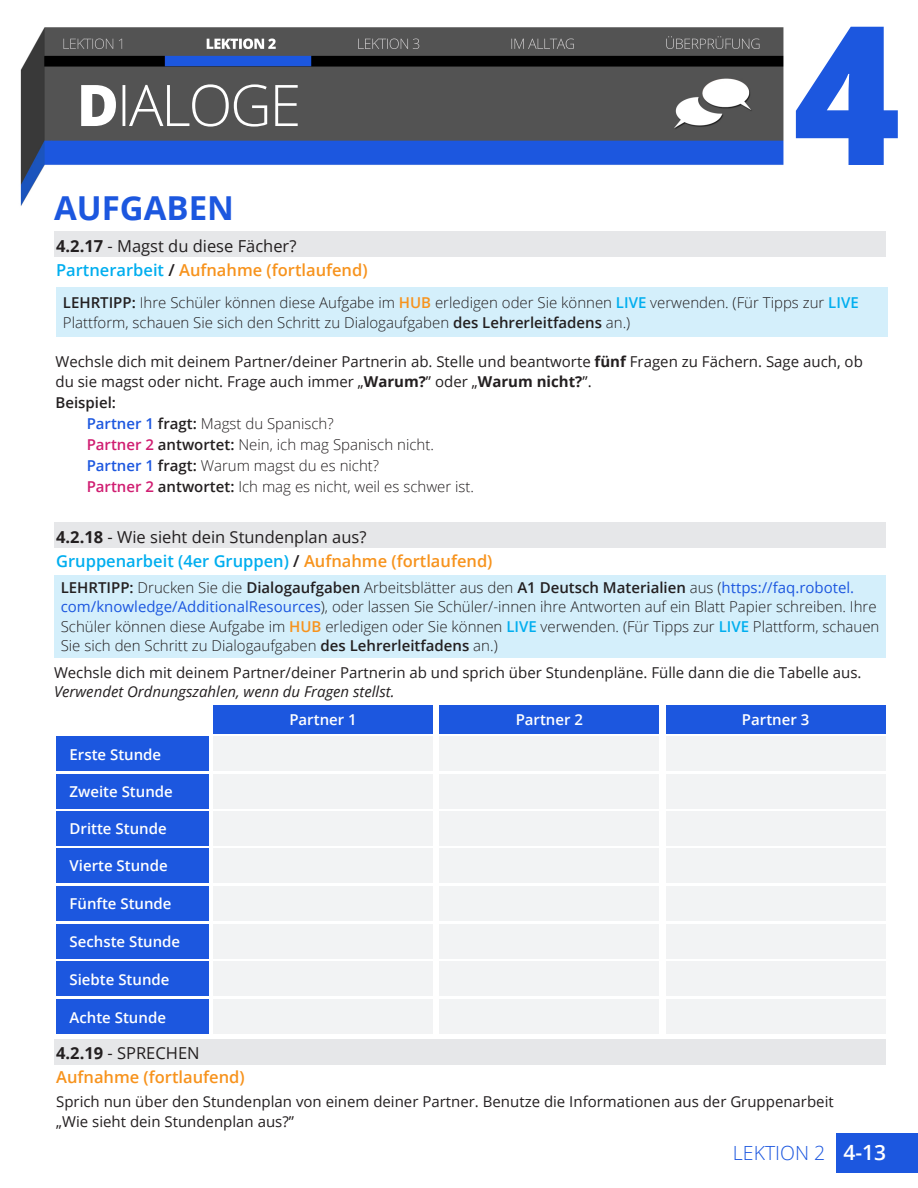
<style>
.page{position:relative;width:918px;height:1188px;background:#fff}
.page>*{position:absolute;margin:0;border:0;box-sizing:border-box;transform-origin:0 0}
.t1{font:700 33px "Open Sans";color:#1c57df}
.t2{font:600 21px "Open Sans";color:#fff}
.t3{font:300 19.5px "Open Sans";color:#1c57df}
.t4{font:16.5px "Open Sans";color:#231f20}
.t5{font:600 16.5px "Open Sans";color:#f7931d}
.t6{font:600 16.5px "Open Sans";color:#00aeef}
.t7{font:300 15px/19.5px "Open Sans";color:#231f20}
.t8{font:15px/19.5px "Open Sans";color:#231f20}
.t9{font:600 15px "Open Sans";color:#fff}
.t10{font:600 15px "Open Sans";color:#231f20}
.s1{font-weight:700}
.s2{color:#00aeef}
.s3{color:#231f20}
.s4{font-weight:600}
.s5{font-weight:600;color:#f7931d}
.s6{font-weight:600;color:#00aeef}
.s7{font-weight:600;color:#1c57df}
.s8{font-weight:600;color:#d01d71}
.s9{color:#f7931d}
.s10{font-weight:400;color:#1c57df}
.s11{font-style:italic}
</style>
<div class="page">
<img style="left:20px;top:26px;width:898px;height:1147px">
<div style="left:836px;top:1133px;width:82px;height:39px;background:#1c57df"></div>
<div style="left:54px;top:232px;width:832px;height:25px;background:#e6e7e9"></div>
<div style="left:54px;top:523px;width:832px;height:25px;background:#e6e7e9"></div>
<div style="left:54px;top:1040px;width:832px;height:25px;background:#e6e7e9"></div>
<div style="left:213px;top:706px;width:220px;height:28px;background:#1c57df"></div>
<div style="left:439px;top:706px;width:220px;height:28px;background:#1c57df"></div>
<div style="left:666px;top:706px;width:220px;height:28px;background:#1c57df"></div>
<div style="left:56px;top:737px;width:152px;height:34px;background:#1c57df"></div>
<div style="left:213px;top:737px;width:220px;height:34px;background:#f2f3f4"></div>
<div style="left:439px;top:737px;width:220px;height:34px;background:#f2f3f4"></div>
<div style="left:666px;top:737px;width:220px;height:34px;background:#f2f3f4"></div>
<div style="left:56px;top:774px;width:152px;height:34px;background:#1c57df"></div>
<div style="left:213px;top:774px;width:220px;height:34px;background:#f2f3f4"></div>
<div style="left:439px;top:774px;width:220px;height:34px;background:#f2f3f4"></div>
<div style="left:666px;top:774px;width:220px;height:34px;background:#f2f3f4"></div>
<div style="left:56px;top:811px;width:152px;height:35px;background:#1c57df"></div>
<div style="left:213px;top:811px;width:220px;height:35px;background:#f2f3f4"></div>
<div style="left:439px;top:811px;width:220px;height:35px;background:#f2f3f4"></div>
<div style="left:666px;top:811px;width:220px;height:35px;background:#f2f3f4"></div>
<div style="left:56px;top:849px;width:152px;height:34px;background:#1c57df"></div>
<div style="left:213px;top:848px;width:220px;height:35px;background:#f2f3f4"></div>
<div style="left:439px;top:848px;width:220px;height:35px;background:#f2f3f4"></div>
<div style="left:666px;top:848px;width:220px;height:35px;background:#f2f3f4"></div>
<div style="left:56px;top:887px;width:152px;height:34px;background:#1c57df"></div>
<div style="left:213px;top:886px;width:220px;height:35px;background:#f2f3f4"></div>
<div style="left:439px;top:886px;width:220px;height:35px;background:#f2f3f4"></div>
<div style="left:666px;top:886px;width:220px;height:35px;background:#f2f3f4"></div>
<div style="left:56px;top:925px;width:152px;height:34px;background:#1c57df"></div>
<div style="left:213px;top:924px;width:220px;height:35px;background:#f2f3f4"></div>
<div style="left:439px;top:924px;width:220px;height:35px;background:#f2f3f4"></div>
<div style="left:666px;top:924px;width:220px;height:35px;background:#f2f3f4"></div>
<div style="left:56px;top:962px;width:152px;height:34px;background:#1c57df"></div>
<div style="left:213px;top:962px;width:220px;height:34px;background:#f2f3f4"></div>
<div style="left:439px;top:962px;width:220px;height:34px;background:#f2f3f4"></div>
<div style="left:666px;top:962px;width:220px;height:34px;background:#f2f3f4"></div>
<div style="left:56px;top:1000px;width:152px;height:34px;background:#1c57df"></div>
<div style="left:213px;top:1000px;width:220px;height:34px;background:#f2f3f4"></div>
<div style="left:439px;top:1000px;width:220px;height:34px;background:#f2f3f4"></div>
<div style="left:666px;top:1000px;width:220px;height:34px;background:#f2f3f4"></div>
<div style="left:56px;top:288px;width:832px;height:49px;background:#d4effb"></div>
<div style="left:54px;top:575px;width:832px;height:82px;background:#d4effb"></div>
<p class="t1" style="left:54px;top:184px;width:181px">AUFGABEN</p>
<p class="t4" style="left:56px;top:234px;width:242px"><span class="s1">4.2.17</span> - Magst du diese Fächer?</p>
<p class="t5" style="left:56px;top:258px;width:313px"><span class="s2">Partnerarbeit</span> <span class="s3">/</span> Aufnahme (fortlaufend)</p>
<p class="t7" style="left:63px;top:293px;width:797px"><span class="s4">LEHRTIPP:</span> Ihre Schüler können diese Aufgabe im <span class="s5">HUB</span> erledigen oder Sie können <span class="s6">LIVE</span> verwenden. (Für Tipps zur <span class="s6">LIVE<br></span>Plattform, schauen Sie sich den Schritt zu Dialogaufgaben <span class="s4">des Lehrerleitfadens</span> an.)</p>
<p class="t8" style="left:56px;top:352px;width:809px">Wechsle dich mit deinem Partner/deiner Partnerin ab. Stelle und beantworte <span class="s1">fünf</span> Fragen zu Fächern. Sage auch, ob du sie magst oder nicht. Frage auch immer „<span class="s1">Warum?</span>” oder „<span class="s1">Warum nicht?</span>”.</p>
<p class="t10" style="left:56px;top:392px;width:62px">Beispiel:</p>
<p class="t7" style="left:87px;top:413px;width:249px"><span class="s7">Partner 1</span> <span class="s4">fragt:</span> Magst du Spanisch?</p>
<p class="t7" style="left:87px;top:434px;width:349px"><span class="s8">Partner 2</span> <span class="s4">antwortet:</span> Nein, ich mag Spanisch nicht.</p>
<p class="t7" style="left:87px;top:455px;width:294px"><span class="s7">Partner 1</span> <span class="s4">fragt:</span> Warum magst du es nicht?</p>
<p class="t7" style="left:87px;top:476px;width:389px"><span class="s8">Partner 2</span> <span class="s4">antwortet:</span> Ich mag es nicht, weil es schwer ist.</p>
<p class="t4" style="left:56px;top:525px;width:312px"><span class="s1">4.2.18</span> - Wie sieht dein Stundenplan aus?</p>
<p class="t6" style="left:56px;top:549px;width:438px">Gruppenarbeit (4er Gruppen) <span class="s3">/</span> <span class="s9">Aufnahme (fortlaufend)</span></p>
<p class="t7" style="left:61px;top:577px;width:820px"><span class="s4">LEHRTIPP:</span> Drucken Sie die <span class="s4">Dialogaufgaben</span> Arbeitsblätter aus den <span class="s4">A1 Deutsch Materialien</span> aus (<span class="s10">https://faq.robotel. com/knowledge/AdditionalResources</span>), oder lassen Sie Schüler/-innen ihre Antworten auf ein Blatt Papier schreiben. Ihre Schüler können diese Aufgabe im <span class="s5">HUB</span> erledigen oder Sie können <span class="s6">LIVE</span> verwenden. (Für Tipps zur <span class="s6">LIVE</span> Plattform, schauen Sie sich den Schritt zu Dialogaufgaben <span class="s4">des Lehrerleitfadens</span> an.)</p>
<p class="t8" style="left:54px;top:662px;width:809px">Wechsle dich mit deinem Partner/deiner Partnerin ab und sprich über Stundenpläne. Fülle dann die die Tabelle aus.<br><span class="s11">Verwendet Ordnungszahlen, wenn du Fragen stellst.</span></p>
<p class="t9" style="left:70px;top:744px;width:93px">Erste Stunde</p>
<p class="t9" style="left:70px;top:781px;width:105px">Zweite Stunde</p>
<p class="t9" style="left:70px;top:818px;width:95px">Movi Rating</p>
<p class="t9" style="left:70px;top:818px;width:99px">Dritte Stunde</p>
<p class="t9" style="left:70px;top:856px;width:100px">Vierte Stunde</p>
<p class="t9" style="left:70px;top:894px;width:104px">Fünfte Stunde</p>
<p class="t9" style="left:70px;top:932px;width:95px">Movie Ra ing</p>
<p class="t9" style="left:70px;top:932px;width:112px">Sechste Stunde</p>
<p class="t9" style="left:70px;top:969px;width:102px">Siebte Stunde</p>
<p class="t9" style="left:70px;top:1007px;width:98px">Achte Stunde</p>
<p class="t9" style="left:289px;top:710px;width:69px">Partner 1</p>
<p class="t9" style="left:516px;top:710px;width:69px">Partner 2</p>
<p class="t9" style="left:742px;top:710px;width:69px">Partner 3</p>
<p class="t4" style="left:56px;top:1042px;width:145px"><span class="s1">4.2.19</span> - SPRECHEN</p>
<p class="t5" style="left:56px;top:1066px;width:190px">Aufnahme (fortlaufend)</p>
<p class="t8" style="left:56px;top:1092px;width:779px">Sprich nun über den Stundenplan von einem deiner Partner. Benutze die Informationen aus der Gruppenarbeit „Wie sieht dein Stundenplan aus?”</p>
<p class="t3" style="left:733px;top:1139px;width:94px">LEKTION 2</p>
<p class="t2" style="left:843px;top:1138px;width:44px">4-13</p>
</div>
